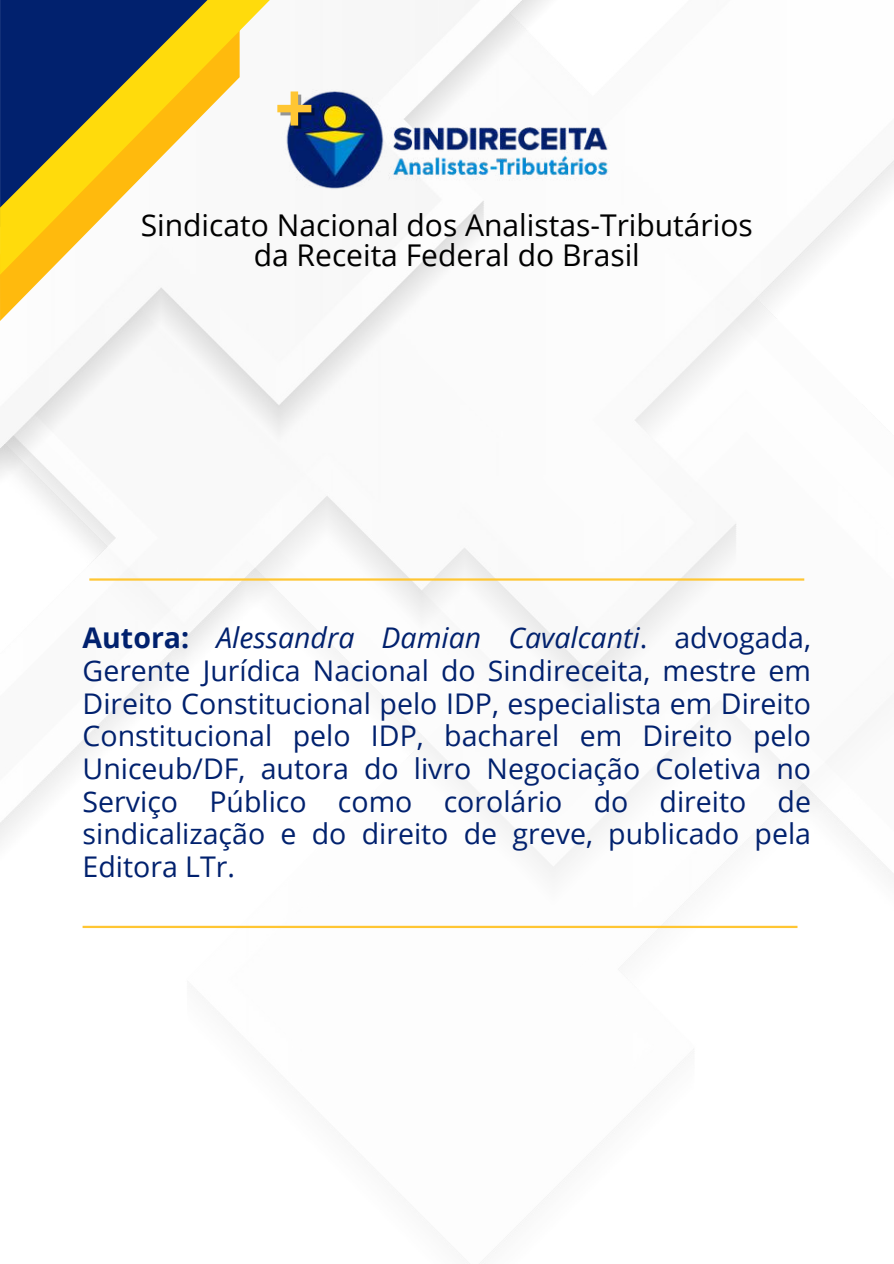
<style>
.page{position:relative;width:894px;height:1264px;background:#fff}
.page>*{position:absolute;margin:0;border:0;box-sizing:border-box;transform-origin:0 0}
.t1{font:700 70.2px "Open Sans";color:rgb(0 0 0/.4)}
.t2{font:30px/30.3px "Open Sans";color:#000;text-align:center}
.t3{font:28.5px/32.7px "Open Sans";color:#01216e;text-align:justify}
.s1{font-weight:700}
.s2{font-style:italic}
</style>
<div class="page">
<img style="left:0;top:0;width:893px;height:1064px">
<img style="left:357px;top:89px;width:255px;height:102px">
<hr style="left:89px;top:578px;width:715px;height:2px;background:#ffc633">
<hr style="left:83px;top:925px;width:714px;height:3px;background:#ffc633">
<svg style="left:0;top:275px;width:239px;height:46px"></svg>
<svg style="left:272px;top:0;width:85px;height:227px"></svg>
<svg style="left:0;top:0;width:272px;height:275px"></svg>
<h1 class="t1" style="left:277px;top:61px;width:41px">+</h1>
<p class="t2" style="left:141px;top:209px;width:613px">Sindicato Nacional dos Analistas-Tributários da Receita Federal do Brasil</p>
<p class="t3" style="left:83px;top:621px;width:729px"><span class="s1">Autora:</span> <span class="s2">Alessandra Damian Cavalcanti</span>. advogada, Gerente Jurídica Nacional do Sindireceita, mestre em Direito Constitucional pelo IDP, especialista em Direito Constitucional pelo IDP, bacharel em Direito pelo Uniceub/DF, autora do livro Negociação Coletiva no Serviço Público como corolário do direito de sindicalização e do direito de greve, publicado pela Editora LTr.</p>
</div>
